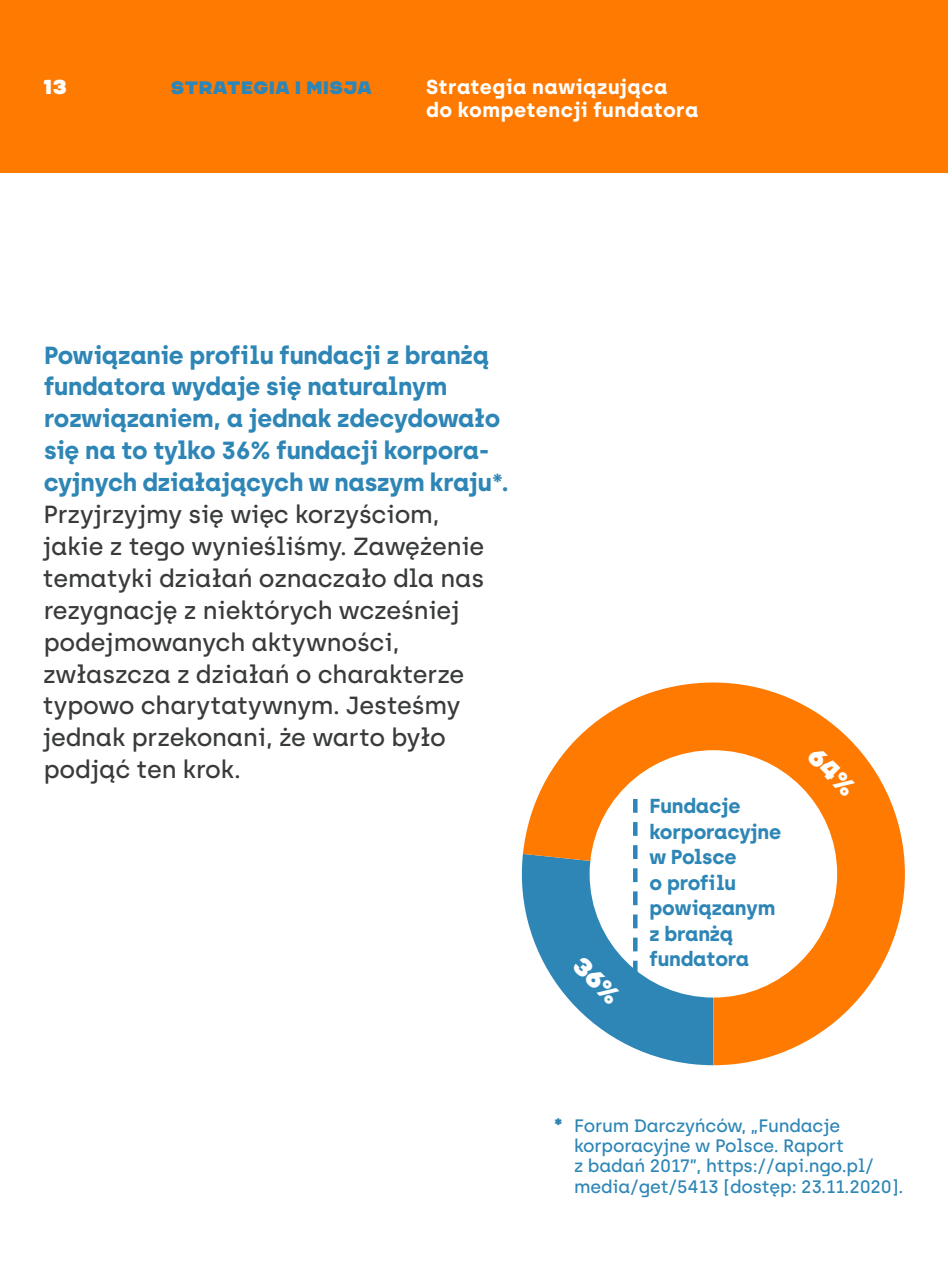
<style>
.page{position:relative;width:948px;height:1263px;background:#fff}
.page>*{position:absolute;margin:0;border:0;box-sizing:border-box;transform-origin:0 0}
.t1{font:500 24.75px/31.9px "Archia";letter-spacing:-.01em;color:#383a3b}
.t2{font:700 20.25px/25.4px "Archia";letter-spacing:-.01em;color:#2e86b6}
.Pagina_recto{font:700 20.25px/23.6px "Archia";letter-spacing:.02em;color:#fff}
.t3{font:20.25px "CHANEY";color:#fff}
.t4{font:500 18px/20.5px "Archia";letter-spacing:-.01em;color:#2e86b6}
.t5{font:18px "CHANEY";letter-spacing:.02em;color:#2e86b6}
.s1{font-weight:700;color:#2e86b6}
.s2{font-family:"CHANEY";font-weight:400;font-size:22.5px}
</style>
<div class="page">
<div style="left:0;top:0;width:947px;height:172px;background:#ff7a01"></div>
<svg style="left:537px;top:682px;width:302px;height:383px;fill:#ff7a01"></svg>
<div style="left:589px;top:750px;width:247px;height:247px;background:#fff;border-radius:50%"></div>
<svg style="left:946px;top:0;width:2px;height:173px"></svg>
<svg style="left:839px;top:172px;width:95px;height:847px"></svg>
<svg style="left:521px;top:799px;width:192px;height:266px"></svg>
<div style="left:806px;top:746px;width:50px;height:51px;background:#ff7a01"></div>
<p class="t3" style="left:43px;top:74px;width:25px">13</p>
<p class="t5" style="left:171px;top:76px;width:202px">STRATEGIA I MISJA</p>
<p class="Pagina_recto" style="left:426px;top:74px;width:274px">Strategia nawiązująca do kompetencji fundatora</p>
<p class="t1" style="left:43px;top:339px;width:467px"><span class="s1">Powiązanie profilu fundacji z branżą fundatora wydaje się naturalnym rozwiązaniem, a jednak zdecydowało się na to tylko 36% fundacji korpora&shy;cyjnych działających w naszym kraju*.<br></span>Przyjrzyjmy się więc korzyściom,<br>jakie z tego wynieśliśmy. Zawężenie tematyki działań oznaczało dla nas rezygnację z niektórych wcześniej podejmowanych aktywności, zwłaszcza z działań o charakterze typowo charytatywnym. Jesteśmy jednak przekonani, że warto było podjąć ten krok.</p>
<p class="t2" style="left:649px;top:793px;width:133px">Fundacje korporacyjne w Polsce<br>o profilu powiązanym z branżą fundatora</p>
<p class="t4" style="left:574px;top:1115px;width:331px;text-indent:-20px"><span class="s2">*</span> Forum Darczyńców, „Fundacje korporacyjne w Polsce. Raport<br>z badań 2017”, https://api.ngo.pl/ media/get/5413 [dostęp: 23.11.2020].</p>
</div>
